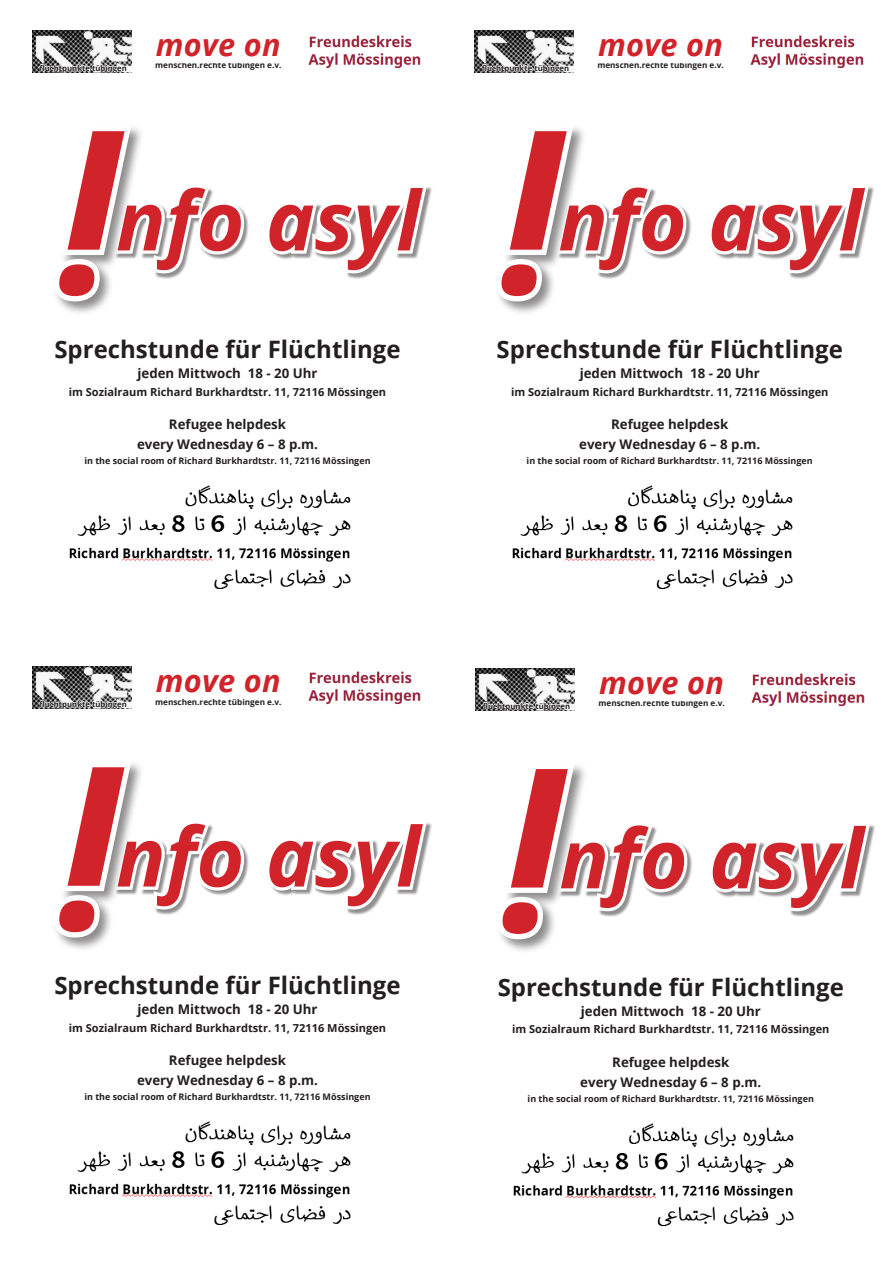
<style>
.page{position:relative;width:893px;height:1263px;background:#fff}
.page>*{position:absolute;margin:0;border:0;box-sizing:border-box;transform-origin:0 0}
.t1{font:italic 700 217.05px "Open Sans";color:#d1232a}
.t2{font:italic 700 82.2px "Open Sans";color:#d1232a}
.t3{font:italic 700 30.75px "Open Sans";letter-spacing:.01em;color:#d1232a}
.t4{font:700 24px "Open Sans";color:#231f20}
.t5{font:700 13.2px "Open Sans";color:#231f20}
.t6{font:700 11.1px "Open Sans";color:#231f20}
.t7{font:700 9px "Open Sans";color:#231f20}
.t8{font:700 8.25px "Open Sans";color:#231f20}
.t9{font:700 7.8px "Open Sans";color:#231f20}
</style>
<div class="page">
<img style="left:750px;top:35px;width:113px;height:34px">
<svg style="left:713px;top:187px;width:160px;height:90px"></svg>
<div style="left:494px;top:124px;width:93px;height:192px;background:#231f20;opacity:.52"></div>
<svg style="left:494px;top:124px;width:197px;height:186px"></svg>
<img style="left:474px;top:30px;width:100px;height:43px">
<svg style="left:481px;top:63px;width:89px;height:10px"></svg>
<img style="left:512px;top:486px;width:281px;height:103px">
<img style="left:308px;top:35px;width:113px;height:34px">
<svg style="left:270px;top:187px;width:161px;height:90px"></svg>
<div style="left:52px;top:124px;width:93px;height:192px;background:#231f20;opacity:.52"></div>
<svg style="left:52px;top:124px;width:196px;height:186px"></svg>
<img style="left:32px;top:30px;width:100px;height:43px">
<svg style="left:39px;top:63px;width:88px;height:10px"></svg>
<img style="left:69px;top:486px;width:282px;height:103px">
<img style="left:751px;top:673px;width:113px;height:34px">
<svg style="left:714px;top:825px;width:160px;height:89px"></svg>
<div style="left:495px;top:762px;width:93px;height:191px;background:#231f20;opacity:.52"></div>
<svg style="left:495px;top:762px;width:197px;height:186px"></svg>
<img style="left:476px;top:668px;width:99px;height:43px">
<svg style="left:482px;top:701px;width:89px;height:10px"></svg>
<img style="left:513px;top:1124px;width:281px;height:103px">
<img style="left:308px;top:671px;width:113px;height:34px">
<svg style="left:271px;top:823px;width:160px;height:90px"></svg>
<div style="left:52px;top:760px;width:93px;height:192px;background:#231f20;opacity:.52"></div>
<svg style="left:52px;top:760px;width:196px;height:186px"></svg>
<img style="left:32px;top:666px;width:100px;height:43px">
<svg style="left:39px;top:699px;width:88px;height:10px"></svg>
<img style="left:69px;top:1122px;width:282px;height:103px">
<p class="t9" style="left:39px;top:62px;width:89px">fluchtpunkte tübingen</p>
<p class="t3" style="left:156px;top:23px;width:126px">move on</p>
<p class="t8" style="left:155px;top:60px;width:128px">menschen.rechte tübingen e.v.</p>
<p class="t1" style="left:128px;top:363px;width:66px;rotate:-180deg">i</p>
<p class="t2" style="left:116px;top:163px;width:306px">nfo asyl</p>
<p class="t4" style="left:54px;top:333px;width:348px">Sprechstunde für Flüchtlinge</p>
<p class="t5" style="left:137px;top:364px;width:182px">jeden Mittwoch 18 - 20 Uhr</p>
<p class="t6" style="left:69px;top:384px;width:319px">im Sozialraum Richard Burkhardtstr. 11, 72116 Mössingen</p>
<p class="t5" style="left:169px;top:415px;width:119px">Refugee helpdesk</p>
<p class="t5" style="left:137px;top:435px;width:182px">every Wednesday 6 – 8 p.m.</p>
<p class="t7" style="left:84px;top:454px;width:288px">in the social room of Richard Burkhardtstr. 11, 72116 Mössingen</p>
<p class="t9" style="left:482px;top:62px;width:89px">fluchtpunkte tübingen</p>
<p class="t3" style="left:598px;top:23px;width:126px">move on</p>
<p class="t8" style="left:597px;top:60px;width:128px">menschen.rechte tübingen e.v.</p>
<p class="t1" style="left:571px;top:363px;width:66px;rotate:-180deg">i</p>
<p class="t2" style="left:558px;top:163px;width:306px">nfo asyl</p>
<p class="t4" style="left:497px;top:333px;width:348px">Sprechstunde für Flüchtlinge</p>
<p class="t5" style="left:580px;top:364px;width:182px">jeden Mittwoch 18 - 20 Uhr</p>
<p class="t6" style="left:511px;top:384px;width:319px">im Sozialraum Richard Burkhardtstr. 11, 72116 Mössingen</p>
<p class="t5" style="left:611px;top:415px;width:119px">Refugee helpdesk</p>
<p class="t5" style="left:579px;top:435px;width:182px">every Wednesday 6 – 8 p.m.</p>
<p class="t7" style="left:527px;top:454px;width:288px">in the social room of Richard Burkhardtstr. 11, 72116 Mössingen</p>
<p class="t9" style="left:39px;top:698px;width:89px">fluchtpunkte tübingen</p>
<p class="t3" style="left:156px;top:659px;width:126px">move on</p>
<p class="t8" style="left:155px;top:696px;width:128px">menschen.rechte tübingen e.v.</p>
<p class="t1" style="left:128px;top:999px;width:66px;rotate:-180deg">i</p>
<p class="t2" style="left:116px;top:799px;width:306px">nfo asyl</p>
<p class="t4" style="left:54px;top:969px;width:348px">Sprechstunde für Flüchtlinge</p>
<p class="t5" style="left:137px;top:1000px;width:182px">jeden Mittwoch 18 - 20 Uhr</p>
<p class="t6" style="left:69px;top:1020px;width:319px">im Sozialraum Richard Burkhardtstr. 11, 72116 Mössingen</p>
<p class="t5" style="left:169px;top:1051px;width:119px">Refugee helpdesk</p>
<p class="t5" style="left:137px;top:1071px;width:182px">every Wednesday 6 – 8 p.m.</p>
<p class="t7" style="left:84px;top:1090px;width:288px">in the social room of Richard Burkhardtstr. 11, 72116 Mössingen</p>
<p class="t9" style="left:483px;top:700px;width:89px">fluchtpunkte tübingen</p>
<p class="t3" style="left:599px;top:661px;width:126px">move on</p>
<p class="t8" style="left:598px;top:697px;width:128px">menschen.rechte tübingen e.v.</p>
<p class="t1" style="left:572px;top:1001px;width:66px;rotate:-180deg">i</p>
<p class="t2" style="left:559px;top:800px;width:306px">nfo asyl</p>
<p class="t4" style="left:498px;top:970px;width:348px">Sprechstunde für Flüchtlinge</p>
<p class="t5" style="left:581px;top:1002px;width:182px">jeden Mittwoch 18 - 20 Uhr</p>
<p class="t6" style="left:512px;top:1021px;width:319px">im Sozialraum Richard Burkhardtstr. 11, 72116 Mössingen</p>
<p class="t5" style="left:612px;top:1053px;width:119px">Refugee helpdesk</p>
<p class="t5" style="left:580px;top:1073px;width:182px">every Wednesday 6 – 8 p.m.</p>
<p class="t7" style="left:528px;top:1092px;width:288px">in the social room of Richard Burkhardtstr. 11, 72116 Mössingen</p>
</div>
